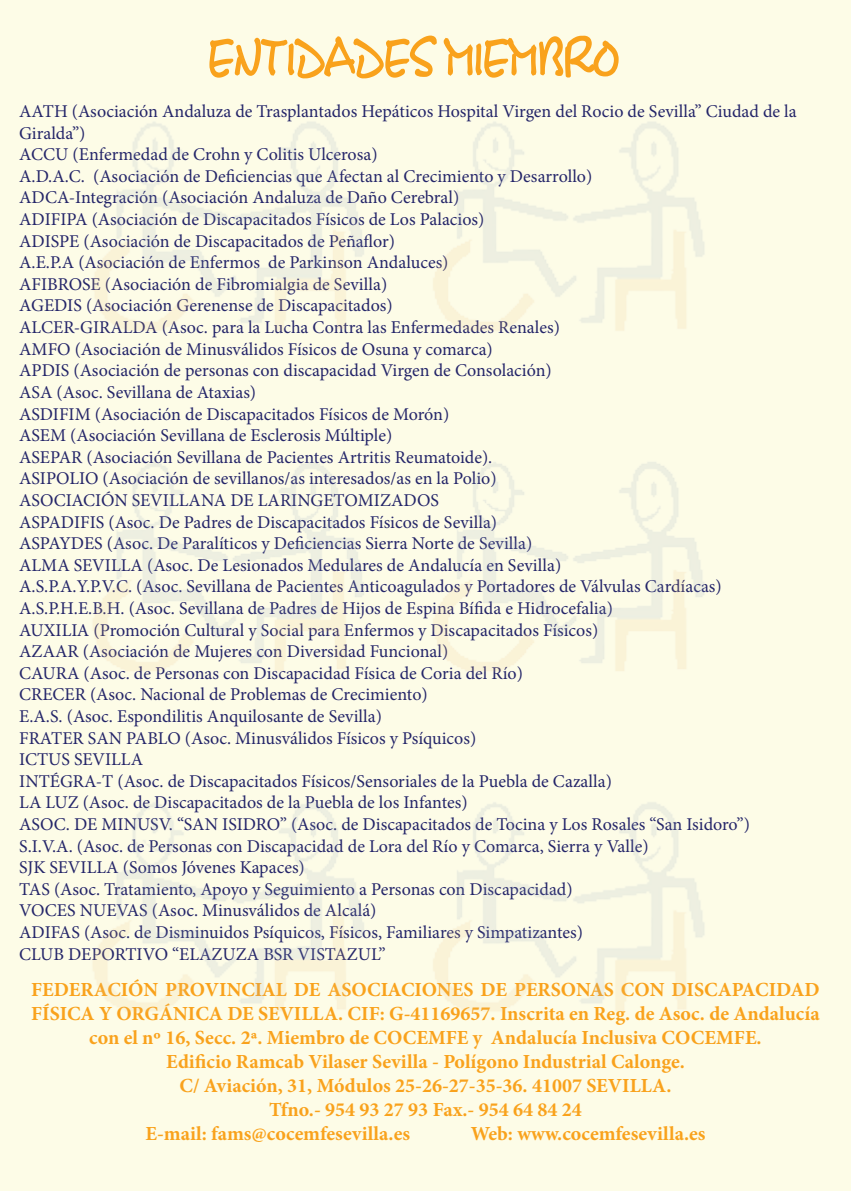
<style>
.page{position:relative;width:851px;height:1191px;background:#fff}
.page>*{position:absolute;margin:0;border:0;box-sizing:border-box;transform-origin:0 0}
.t1{font:48px "Calvin";color:#f9a21c;scale:.75 1}
.t2{font:700 20px/24px "Minion Pro";color:#f9a21c;text-align:center}
.t3{font:18px/21.6px "Minion Pro";color:#242569}
</style>
<div class="page">
<div style="left:0;top:0;width:850px;height:1191px;background:#fdfce7"></div>
<svg style="left:208px;top:0;width:411px;height:63px;background:#fcf0ce"></svg>
<img style="left:60px;top:63px;width:680px;height:1020px">
<p class="t1" style="left:208px;top:28px;width:549px">ENTIDADES MIEMBRO</p>
<p class="t3" style="left:19px;top:100px;width:779px">AATH (Asociación Andaluza de Trasplantados Hepáticos Hospital Virgen del Rocio de Sevilla” Ciudad de la<br>Giralda”)</p>
<p class="t3" style="left:19px;top:144px;width:360px">ACCU (Enfermedad de Crohn y Colitis Ulcerosa)</p>
<p class="t3" style="left:19px;top:165px;width:574px">A.D.A.C. (Asociación de Deficiencias que Afectan al Crecimiento y Desarrollo)</p>
<p class="t3" style="left:19px;top:187px;width:441px">ADCA-Integración (Asociación Andaluza de Daño Cerebral)</p>
<p class="t3" style="left:19px;top:208px;width:466px">ADIFIPA (Asociación de Discapacitados Físicos de Los Palacios)</p>
<p class="t3" style="left:19px;top:230px;width:377px">ADISPE (Asociación de Discapacitados de Peñaflor)</p>
<p class="t3" style="left:19px;top:252px;width:431px">A.E.P.A (Asociación de Enfermos de Parkinson Andaluces)</p>
<p class="t3" style="left:19px;top:273px;width:369px">AFIBROSE (Asociación de Fibromialgia de Sevilla)</p>
<p class="t3" style="left:19px;top:295px;width:375px">AGEDIS (Asociación Gerenense de Discapacitados)</p>
<p class="t3" style="left:19px;top:316px;width:542px">ALCER-GIRALDA (Asoc. para la Lucha Contra las Enfermedades Renales)</p>
<p class="t3" style="left:19px;top:338px;width:475px">AMFO (Asociación de Minusválidos Físicos de Osuna y comarca)</p>
<p class="t3" style="left:19px;top:360px;width:534px">APDIS (Asociación de personas con discapacidad Virgen de Consolación)</p>
<p class="t3" style="left:19px;top:381px;width:238px">ASA (Asoc. Sevillana de Ataxias)</p>
<p class="t3" style="left:19px;top:403px;width:431px">ASDIFIM (Asociación de Discapacitados Físicos de Morón)</p>
<p class="t3" style="left:19px;top:424px;width:374px">ASEM (Asociación Sevillana de Esclerosis Múltiple)</p>
<p class="t3" style="left:19px;top:446px;width:474px">ASEPAR (Asociación Sevillana de Pacientes Artritis Reumatoide).</p>
<p class="t3" style="left:19px;top:468px;width:479px">ASIPOLIO (Asociación de sevillanos/as interesados/as en la Polio)</p>
<p class="t3" style="left:19px;top:489px;width:421px">ASOCIACIÓN SEVILLANA DE LARINGETOMIZADOS</p>
<p class="t3" style="left:19px;top:511px;width:479px">ASPADIFIS (Asoc. De Padres de Discapacitados Físicos de Sevilla)</p>
<p class="t3" style="left:19px;top:532px;width:514px">ASPAYDES (Asoc. De Paralíticos y Deficiencias Sierra Norte de Sevilla)</p>
<p class="t3" style="left:19px;top:554px;width:543px">ALMA SEVILLA (Asoc. De Lesionados Medulares de Andalucía en Sevilla)</p>
<p class="t3" style="left:19px;top:576px;width:704px">A.S.P.A.Y.P.V.C. (Asoc. Sevillana de Pacientes Anticoagulados y Portadores de Válvulas Cardíacas)</p>
<p class="t3" style="left:19px;top:597px;width:595px">A.S.P.H.E.B.H. (Asoc. Sevillana de Padres de Hijos de Espina Bífida e Hidrocefalia)</p>
<p class="t3" style="left:19px;top:619px;width:580px">AUXILIA (Promoción Cultural y Social para Enfermos y Discapacitados Físicos)</p>
<p class="t3" style="left:19px;top:640px;width:430px">AZAAR (Asociación de Mujeres con Diversidad Funcional)</p>
<p class="t3" style="left:19px;top:662px;width:505px">CAURA (Asoc. de Personas con Discapacidad Física de Coria del Río)</p>
<p class="t3" style="left:19px;top:684px;width:410px">CRECER (Asoc. Nacional de Problemas de Crecimiento)</p>
<p class="t3" style="left:19px;top:705px;width:364px">E.A.S. (Asoc. Espondilitis Anquilosante de Sevilla)</p>
<p class="t3" style="left:19px;top:727px;width:458px">FRATER SAN PABLO (Asoc. Minusválidos Físicos y Psíquicos)</p>
<p class="t3" style="left:19px;top:748px;width:125px">ICTUS SEVILLA</p>
<p class="t3" style="left:19px;top:770px;width:594px">INTÉGRA-T (Asoc. de Discapacitados Físicos/Sensoriales de la Puebla de Cazalla)</p>
<p class="t3" style="left:19px;top:792px;width:450px">LA LUZ (Asoc. de Discapacitados de la Puebla de los Infantes)</p>
<p class="t3" style="left:19px;top:813px;width:732px">ASOC. DE MINUSV. “SAN ISIDRO” (Asoc. de Discapacitados de Tocina y Los Rosales “San Isidoro”)</p>
<p class="t3" style="left:19px;top:835px;width:630px">S.I.V.A. (Asoc. de Personas con Discapacidad de Lora del Río y Comarca, Sierra y Valle)</p>
<p class="t3" style="left:19px;top:856px;width:287px">SJK SEVILLA (Somos Jóvenes Kapaces)</p>
<p class="t3" style="left:19px;top:878px;width:555px">TAS (Asoc. Tratamiento, Apoyo y Seguimiento a Personas con Discapacidad)</p>
<p class="t3" style="left:19px;top:900px;width:359px">VOCES NUEVAS (Asoc. Minusválidos de Alcalá)</p>
<p class="t3" style="left:19px;top:921px;width:565px">ADIFAS (Asoc. de Disminuidos Psíquicos, Físicos, Familiares y Simpatizantes)</p>
<p class="t3" style="left:19px;top:943px;width:368px">CLUB DEPORTIVO “ELAZUZA BSR VISTAZUL”</p>
<p class="t2" style="left:31px;top:977px;width:789px">FEDERACIÓN PROVINCIAL DE ASOCIACIONES DE PERSONAS CON DISCAPACIDAD<br>FÍSICA Y ORGÁNICA DE SEVILLA. CIF: G-41169657. Inscrita en Reg. de Asoc. de Andalucía con el nº 16, Secc. 2ª. Miembro de COCEMFE y Andalucía Inclusiva COCEMFE.</p>
<p class="t2" style="left:166px;top:1049px;width:520px">Edificio Ramcab Vilaser Sevilla - Polígono Industrial Calonge.</p>
<p class="t2" style="left:179px;top:1073px;width:493px">C/ Aviación, 31, Módulos 25-26-27-35-36. 41007 SEVILLA.</p>
<p class="t2" style="left:269px;top:1097px;width:314px">Tfno.- 954 93 27 93 Fax.- 954 64 84 24</p>
<p class="t2" style="left:145px;top:1121px;width:266px">E-mail: fams@cocemfesevilla.es</p>
<p class="t2" style="left:471px;top:1121px;width:236px">Web: www.cocemfesevilla.es</p>
</div>
